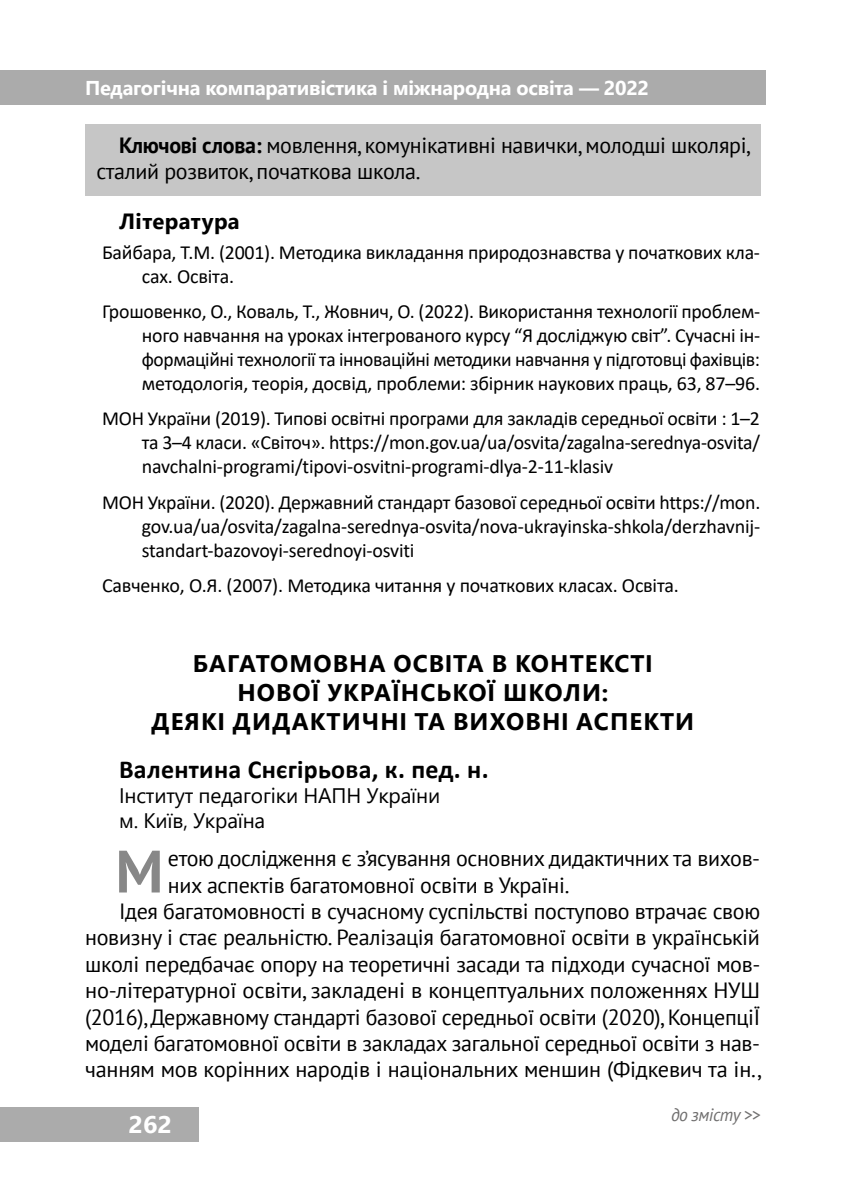
<style>
.page{position:relative;width:851px;height:1191px;background:#fff}
.page>*{position:absolute;margin:0;border:0;box-sizing:border-box;transform-origin:0 0}
.t1{font:700 59.8px "PT Sans";color:#878787}
.t2{font:700 26px "Calibri";letter-spacing:.01em;color:#000}
.t3{font:700 24px/28.8px "Segoe UI";letter-spacing:.045em;color:#000;text-align:center}
.t4{font:700 24px "Segoe UI";color:#fff;scale:1.05 1}
.t5{font:22px/26.4px "PT Sans";letter-spacing:-.015em;color:#000}
.t6{font:700 22px "Segoe UI";letter-spacing:.02em;color:#000}
.t7{font:21px/25.2px "Segoe UI";letter-spacing:-.01em;color:#000}
.t8{font:20px/24px "Calibri";letter-spacing:-.01em;color:#000;text-align:justify}
.t9{font:700 20px "Segoe UI";letter-spacing:-.015em;color:#fff}
.t10{font:italic 18px "PT Sans";letter-spacing:-.025em;color:#706f6f}
.s1{font-weight:700}
</style>
<div class="page">
<div style="left:0;top:71px;width:765px;height:34px;background:#ababab"></div>
<div style="left:0;top:1107px;width:198px;height:34px;background:#ababab"></div>
<div style="left:85px;top:125px;width:675px;height:71px;background:#c6c6c6"></div>
<p class="t9" style="left:85px;top:69px;width:565px">Педагогічна компаративістика і міжнародна освіта — 2022</p>
<p class="t5" style="left:96px;top:131px;width:655px;text-indent:23px"><span class="s1">Ключові слова:</span> мовлення, комунікативні навички, молодші школярі, сталий розвиток, початкова школа.</p>
<p class="t6" style="left:119px;top:200px;width:122px">Література</p>
<p class="t8" style="left:142px;top:240px;width:619px;text-indent:-40px">Байбара, Т.М. (2001). Методика викладання природознавства у початкових кла&shy;сах. Освіта.</p>
<p class="t8" style="left:142px;top:299px;width:620px;text-indent:-40px">Грошовенко, О., Коваль, Т., Жовнич, О. (2022). Використання технології проблем&shy;ного навчання на уроках інтегрованого курсу “Я досліджую світ”. Сучасні ін&shy;формаційні технології та інноваційні методики навчання у підготовці фахівців: методологія, теорія, досвід, проблеми: збірник наукових праць, 63, 87–96.</p>
<p class="t8" style="left:142px;top:406px;width:619px;text-indent:-40px">МОН України (2019). Типові освітні програми для закладів середньої освіти : 1–2 та 3–4 класи. «Світоч». https://mon.gov.ua/ua/osvita/zagalna-serednya-osvita/ navchalni-programi/tipovi-osvitni-programi-dlya-2-11-klasiv</p>
<p class="t8" style="left:142px;top:490px;width:620px;text-indent:-40px">МОН України. (2020). Державний стандарт базової середньої освіти https://mon. gov.ua/ua/osvita/zagalna-serednya-osvita/nova-ukrayinska-shkola/derzhavnij&shy;standart-bazovoyi-serednoyi-osviti</p>
<p class="t8" style="left:102px;top:573px;width:578px">Савченко, О.Я. (2007). Методика читання у початкових класах. Освіта.</p>
<p class="t3" style="left:151px;top:647px;width:544px">БАГАТОМОВНА ОСВІТА В КОНТЕКСТІ<br>НОВОЇ УКРАЇНСЬКОЇ ШКОЛИ:<br>ДЕЯКІ ДИДАКТИЧНІ ТА ВИХОВНІ АСПЕКТИ</p>
<h2 class="t2" style="left:119px;top:751px;width:371px">Валентина Снєгірьова, к. пед. н.</h2>
<p class="t7" style="left:119px;top:781px;width:322px">Інститут педагогіки НАПН України м. Київ, Україна</p>
<h1 class="t1" style="left:115px;top:831px;width:49px">М</h1>
<p class="t5" style="left:168px;top:844px;width:593px">етою дослідження є з’ясування основних дидактичних та вихов-</p>
<p class="t5" style="left:168px;top:871px;width:403px">них аспектів багатомовної освіти в Україні.</p>
<p class="t5" style="left:119px;top:897px;width:642px">Ідея багатомовності в сучасному суспільстві поступово втрачає свою</p>
<p class="t5" style="left:85px;top:924px;width:676px">новизну і стає реальністю. Реалізація багатомовної освіти в українській</p>
<p class="t5" style="left:85px;top:950px;width:676px">школі передбачає опору на теоретичні засади та підходи сучасної мов-</p>
<p class="t5" style="left:85px;top:976px;width:676px">но-літературної освіти, закладені в концептуальних положеннях НУШ</p>
<p class="t5" style="left:85px;top:1003px;width:676px">(2016), Державному стандарті базової середньої освіти (2020), КонцепціЇ</p>
<p class="t5" style="left:85px;top:1029px;width:676px">моделі багатомовної освіти в закладах загальної середньої освіти з нав-</p>
<p class="t5" style="left:85px;top:1056px;width:677px">чанням мов корінних народів і національних меншин (Фідкевич та ін.,</p>
<p class="t10" style="left:671px;top:1103px;width:91px">до змісту &gt;&gt;</p>
<p class="t4" style="left:128px;top:1101px;width:43px">262</p>
</div>
